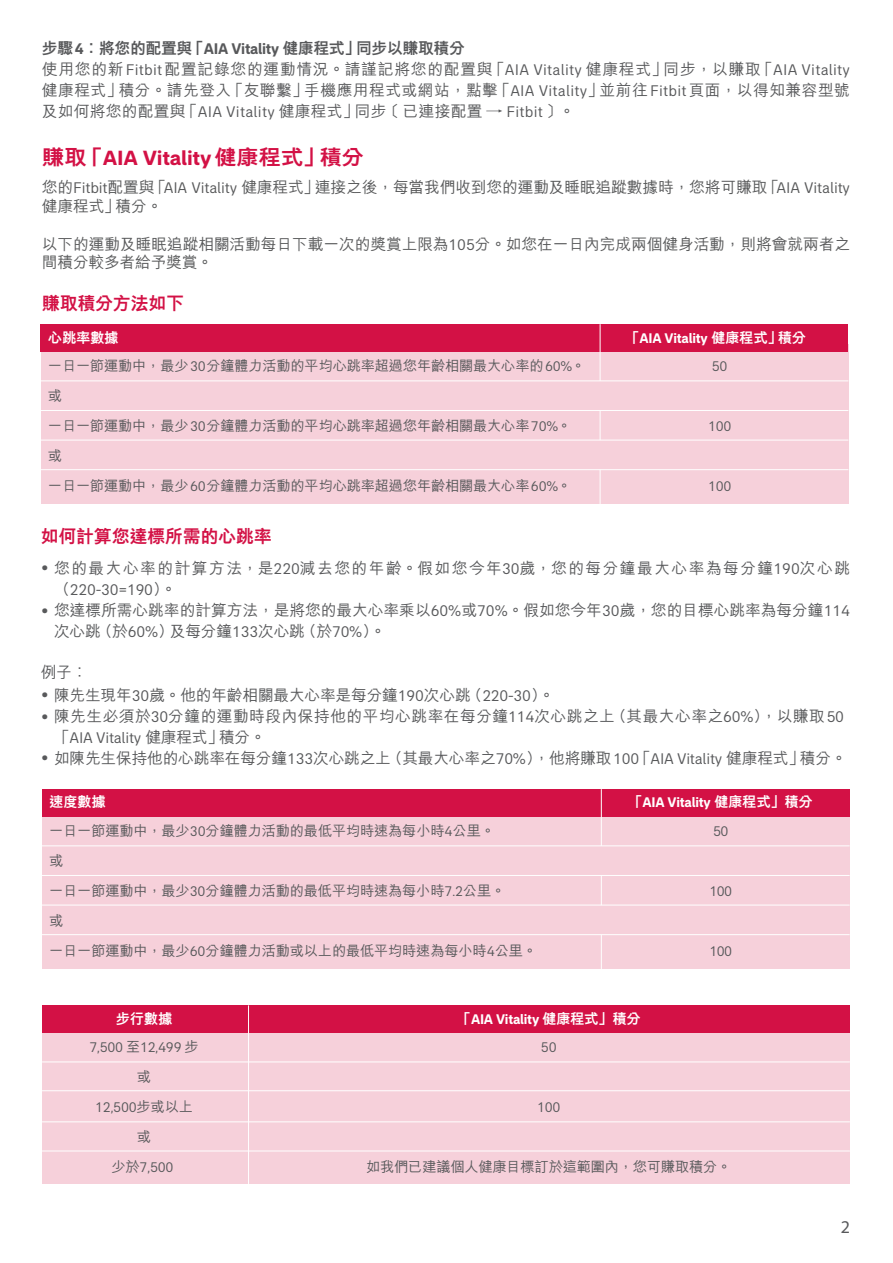
<style>
.page{position:relative;width:893px;height:1263px;background:#fff}
.page>*{position:absolute;margin:0;border:0;box-sizing:border-box;transform-origin:0 0}
.t1{font:700 21px "AIA Everest";letter-spacing:-.01em;color:#d31145;scale:1.07 1}
.t2{font:800 18px "M Hei H Kfor HSBC";letter-spacing:-.015em;color:#d31145}
.t3{font:18px "Myriad Pro";color:#58595b}
.t4{font:500 15.75px/21px "M Hei H Kfor HSBC";letter-spacing:.03em;color:#58595b}
.t5{font:500 15.75px/18.9px "M Hei H Kfor HSBC";letter-spacing:-.005em;color:#58595a}
.t6{font:500 15.75px/21px "M Hei H Kfor HSBC";letter-spacing:-.005em;color:#58595b}
.t7{font:500 15.75px "M Hei H Kfor HSBC";letter-spacing:-.015em;color:#58595b}
.t8{font:500 15.75px "M Hei H Kfor HSBC";letter-spacing:.095em;color:#58595b}
.t9{font:15.75px "AIA Everest";letter-spacing:-.015em;color:#58595b}
.t10{font:500 14.25px/30px "M Hei H Kfor HSBC";letter-spacing:-.015em;color:#58595b}
.t11{font:700 14.25px "AIA Everest";letter-spacing:-.015em;color:#fff}
.t12{font:14.25px "AIA Everest";letter-spacing:-.015em;color:#58595b}
.t13{font:800 14.25px "M Hei H Kfor HSBC";letter-spacing:-.015em;color:#fff}
.t14{font:500 13.5px "M Hei H Kfor HSBC";color:#58595b}
.s1{font-weight:800}
.s2{font-family:"AIA Everest";font-weight:700}
.s3{font-family:"AIA Everest";font-weight:400}
.s4{font-family:"M Hei H Kfor HSBC";font-weight:800}
.s5{font-family:"M Hei H Kfor HSBC";font-weight:500}
</style>
<div class="page">
<div style="left:42px;top:1025px;width:808px;height:159px;background:#f6d0da"></div>
<div style="left:42px;top:1005px;width:808px;height:27px;background:#d31145"></div>
<hr style="left:248px;top:1005px;width:1px;height:179px;background:#fff">
<hr style="left:42px;top:1061px;width:808px;height:1px;background:#fff">
<hr style="left:42px;top:1090px;width:808px;height:1px;background:#fff">
<hr style="left:42px;top:1121px;width:808px;height:1px;background:#fff">
<hr style="left:42px;top:1150px;width:808px;height:1px;background:#fff">
<div style="left:41px;top:345px;width:807px;height:159px;background:#f6d0da"></div>
<div style="left:41px;top:325px;width:807px;height:27px;background:#d31145"></div>
<hr style="left:600px;top:324px;width:1px;height:57px;background:#fff">
<hr style="left:600px;top:410px;width:1px;height:30px;background:#fff">
<hr style="left:600px;top:470px;width:1px;height:34px;background:#fff">
<hr style="left:41px;top:469px;width:807px;height:1px;background:#fff">
<hr style="left:41px;top:440px;width:807px;height:1px;background:#fff">
<hr style="left:41px;top:380px;width:807px;height:1px;background:#fff">
<hr style="left:41px;top:410px;width:807px;height:1px;background:#fff">
<div style="left:42px;top:809px;width:808px;height:160px;background:#f6d0da"></div>
<div style="left:42px;top:790px;width:807px;height:27px;background:#d31145"></div>
<hr style="left:601px;top:789px;width:1px;height:57px;background:#fff">
<hr style="left:601px;top:875px;width:1px;height:30px;background:#fff">
<hr style="left:601px;top:935px;width:1px;height:34px;background:#fff">
<hr style="left:42px;top:934px;width:808px;height:1px;background:#fff">
<hr style="left:42px;top:905px;width:808px;height:1px;background:#fff">
<hr style="left:42px;top:845px;width:808px;height:1px;background:#fff">
<hr style="left:42px;top:875px;width:808px;height:1px;background:#fff">
<p class="t4" style="left:42px;top:36px;width:810px"><span class="s1">步驟</span><span class="s2">4</span><span class="s1">︰將您的配置與「</span><span class="s2">AIA Vitality</span> <span class="s1">健康程式」同步以賺取積分<br></span>使用您的新<span class="s3">Fitbit</span>配置記錄您的運動情況。請謹記將您的配置與「<span class="s3">AIA Vitality</span> 健康程式」同步，以賺取「<span class="s3">AIA Vitality</span>健康程式」積分。請先登入「友聯繫」手機應用程式或網站，點擊「<span class="s3">AIA Vitality</span>」並前往<span class="s3">Fitbit</span>頁面，以得知兼容型號及如何將您的配置與「<span class="s3">AIA Vitality</span> 健康程式」同步﹝已連接配置 → <span class="s3">Fitbit</span>﹞。</p>
<h1 class="t1" style="left:42px;top:145px;width:303px"><span class="s4">賺取「</span>AIA Vitality<span class="s4">健康程式」積分</span></h1>
<p class="t5" style="left:42px;top:176px;width:810px">您的<span class="s3">Fitbit</span>配置與「<span class="s3">AIA Vitality</span> 健康程式」連接之後，每當我們收到您的運動及睡眠追蹤數據時，您將可賺取「<span class="s3">AIA Vitality</span>健康程式」積分。</p>
<p class="t5" style="left:42px;top:233px;width:810px">以下的運動及睡眠追蹤相關活動每日下載一次的獎賞上限為<span class="s3">105</span>分。如您在一日內完成兩個健身活動，則將會就兩者之間積分較多者給予獎賞。</p>
<p class="t2" style="left:42px;top:295px;width:144px">賺取積分方法如下</p>
<p class="t13" style="left:48px;top:330px;width:72px">心跳率數據</p>
<p class="t11" style="left:625px;top:329px;width:182px"><span class="s4">「</span>AIA Vitality <span class="s4">健康程式」積分</span></p>
<p class="t10" style="left:48px;top:349px;width:539px">一日一節運動中，最少<span class="s3">30</span>分鐘體力活動的平均心跳率超過您年齡相關最大心率的<span class="s3">60%</span>。</p>
<p class="t12" style="left:712px;top:358px;width:17px">50</p>
<p class="t10" style="left:48px;top:379px;width:525px">或<br>一日一節運動中，最少<span class="s3">30</span>分鐘體力活動的平均心跳率超過您年齡相關最大心率<span class="s3">70%</span>。</p>
<p class="t12" style="left:708px;top:418px;width:25px">100</p>
<p class="t10" style="left:48px;top:439px;width:525px">或<br>一日一節運動中，最少<span class="s3">60</span>分鐘體力活動的平均心跳率超過您年齡相關最大心率<span class="s3">60%</span>。</p>
<p class="t2" style="left:41px;top:527px;width:232px">如何計算您達標所需的心跳率</p>
<p class="t12" style="left:708px;top:478px;width:25px">100</p>
<p class="t8" style="left:54px;top:557px;width:797px">您的最大心率的計算方法，是<span class="s3">220</span>減去您的年齡。假如您今年<span class="s3">30</span>歲，您的每分鐘最大心率為每分鐘<span class="s3">190</span>次心跳</p>
<p class="t9" style="left:54px;top:581px;width:124px"><span class="s5">（</span>220-30=190<span class="s5">）。</span></p>
<p class="t6" style="left:54px;top:598px;width:797px">您達標所需心跳率的計算方法，是將您的最大心率乘以<span class="s3">60%</span>或<span class="s3">70%</span>。假如您今年<span class="s3">30</span>歲，您的目標心跳率為每分鐘<span class="s3">114</span>次心跳（於<span class="s3">60%</span>）及每分鐘<span class="s3">133</span>次心跳（於<span class="s3">70%</span>）。</p>
<p class="t14" style="left:38px;top:558px;width:15px">‧</p>
<p class="t14" style="left:38px;top:601px;width:15px">‧</p>
<p class="t4" style="left:41px;top:660px;width:48px">例子︰</p>
<p class="t4" style="left:54px;top:683px;width:791px">陳先生現年<span class="s3">30</span>歲。他的年齡相關最大心率是每分鐘<span class="s3">190</span>次心跳（<span class="s3">220-30</span>）。<br>陳先生必須於<span class="s3">30</span>分鐘的運動時段內保持他的平均心跳率在每分鐘<span class="s3">114</span>次心跳之上（其最大心率之<span class="s3">60%</span>），以賺取<span class="s3">50</span></p>
<p class="t9" style="left:54px;top:728px;width:213px"><span class="s5">「</span>AIA Vitality <span class="s5">健康程式」積分。</span></p>
<p class="t7" style="left:54px;top:747px;width:794px">如陳先生保持他的心跳率在每分鐘<span class="s3">133</span>次心跳之上（其最大心率之<span class="s3">70%</span>），他將賺取<span class="s3">100</span>「<span class="s3">AIA Vitality</span> 健康程式」積分。</p>
<p class="t14" style="left:38px;top:686px;width:15px">‧</p>
<p class="t14" style="left:38px;top:707px;width:15px">‧</p>
<p class="t14" style="left:38px;top:748px;width:15px">‧</p>
<p class="t13" style="left:49px;top:795px;width:58px">速度數據</p>
<p class="t11" style="left:628px;top:794px;width:186px"><span class="s4">「</span>AIA Vitality <span class="s4">健康程式」積分</span></p>
<p class="t10" style="left:49px;top:814px;width:447px">一日一節運動中，最少<span class="s3">30</span>分鐘體力活動的最低平均時速為每小時<span class="s3">4</span>公里。</p>
<p class="t12" style="left:713px;top:823px;width:17px">50</p>
<p class="t10" style="left:49px;top:844px;width:458px">或<br>一日一節運動中，最少<span class="s3">30</span>分鐘體力活動的最低平均時速為每小時<span class="s3">7.2</span>公里。</p>
<p class="t12" style="left:710px;top:883px;width:24px">100</p>
<p class="t10" style="left:49px;top:904px;width:489px">或<br>一日一節運動中，最少<span class="s3">60</span>分鐘體力活動或以上的最低平均時速為每小時<span class="s3">4</span>公里。</p>
<p class="t12" style="left:710px;top:943px;width:24px">100</p>
<p class="t13" style="left:116px;top:1011px;width:58px">步行數據</p>
<p class="t11" style="left:457px;top:1010px;width:185px"><span class="s4">「</span>AIA Vitality <span class="s4">健康程式」積分</span></p>
<p class="t12" style="left:89px;top:1039px;width:111px">7,500 <span class="s5">至</span>12,499 <span class="s5">步</span></p>
<p class="t12" style="left:541px;top:1039px;width:17px">50</p>
<p class="t10" style="left:137px;top:1060px;width:16px">或</p>
<p class="t12" style="left:95px;top:1099px;width:99px">12,500<span class="s5">步或以上</span></p>
<p class="t12" style="left:537px;top:1099px;width:25px">100</p>
<p class="t10" style="left:137px;top:1120px;width:16px">或</p>
<p class="t12" style="left:112px;top:1159px;width:63px"><span class="s5">少於</span>7,500</p>
<p class="t10" style="left:366px;top:1150px;width:367px">如我們已建議個人健康目標訂於這範圍內，您可賺取積分。</p>
<p class="t3" style="left:841px;top:1216px;width:11px">2</p>
</div>
